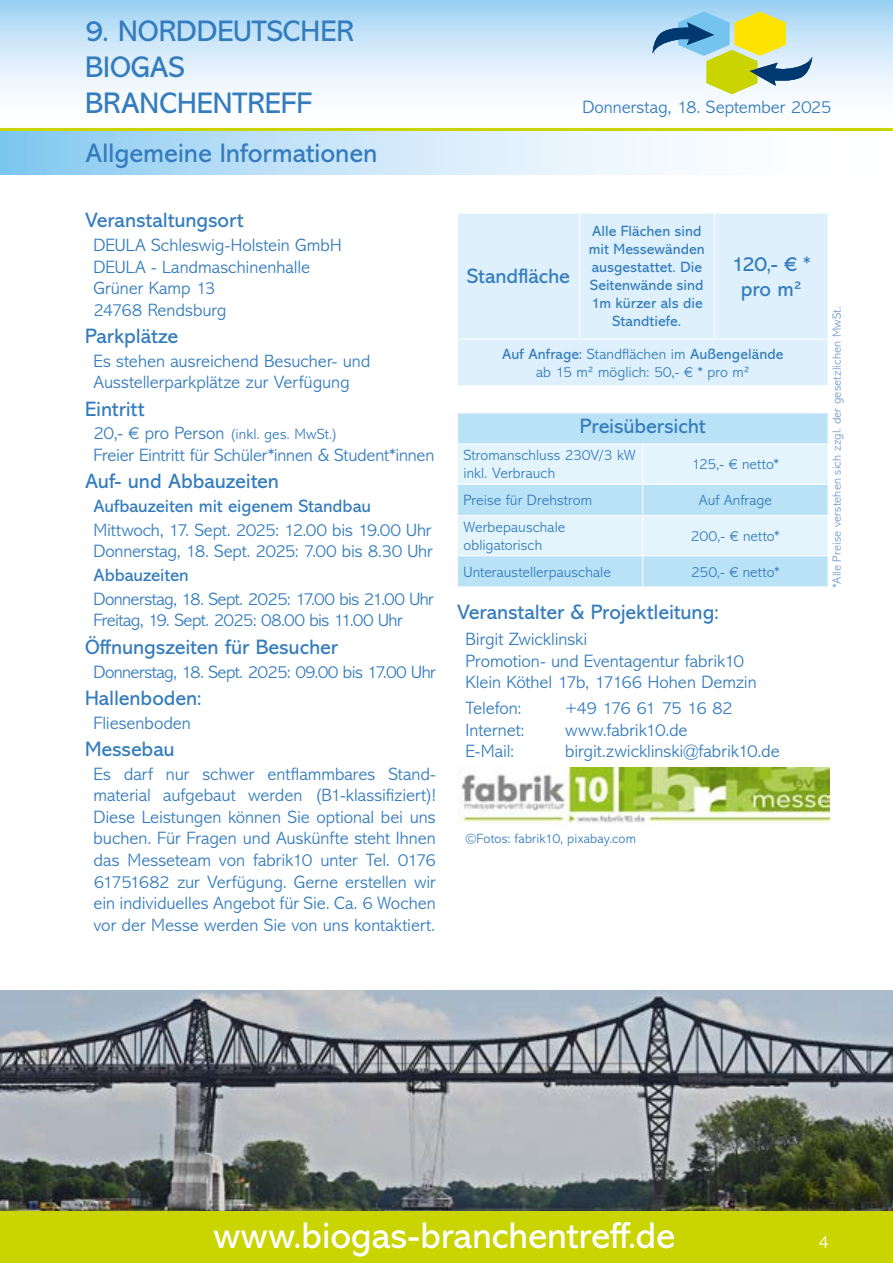
<style>
.page{position:relative;width:893px;height:1263px;background:#fff}
.page>*{position:absolute;margin:0;border:0;box-sizing:border-box;transform-origin:0 0}
.t1{font:37.5px "Abadi MT Pro";letter-spacing:-.005em;color:#fff}
.t2{font:30px/36px "Abadi MT Pro";letter-spacing:.005em;color:#347cbd}
.t3{font:27px "Abadi MT Pro";letter-spacing:-.005em;color:#347cbd}
.t4{font:21px/25.2px "Abadi MT Pro";color:#347cbd;text-align:center}
.t5{font:300 18px/21.6px "Abadi MT Pro";letter-spacing:-.01em;color:#347cbd}
.t6{font:300 18px/21.6px "Abadi MT Pro";letter-spacing:-.035em;color:#347cbd}
.t7{font:18px "Abadi MT Pro";letter-spacing:-.005em;color:#347cbd}
.t8{font:300 18px "Abadi MT Pro";letter-spacing:-.075em;color:#347cbd}
.t9{font:300 18px "Abadi MT Pro";color:#fff}
.t10{font:300 15px/18px "Abadi MT Pro";letter-spacing:.005em;color:#347cbd}
.t11{font:15px/18px "Abadi MT Pro";letter-spacing:.005em;color:#347cbd;text-align:center}
.t12{font:300 13.5px "Abadi MT Pro";letter-spacing:.01em;color:#347cbd}
.t13{font:300 12px "Abadi MT Pro";letter-spacing:.01em;color:#7299ce}
.s1{font-size:18px}
.s2{font-weight:400}
</style>
<div class="page">
<div style="left:0;top:1210px;width:893px;height:53px;background:#c9d400"></div>
<svg style="left:0;top:128px;width:893px;height:4px;background:#cbd93e"></svg>
<svg style="left:0;top:132px;width:685px;height:42px;background:#c4e4f8"></svg>
<div style="left:0;top:0;width:893px;height:128px;background:linear-gradient(to bottom,#a6d5f5,#fff)"></div>
<svg style="left:652px;top:12px;width:160px;height:82px;background:#b8d0a9"></svg>
<div style="left:458px;top:214px;width:370px;height:171px;background:#ddf0fb"></div>
<hr style="left:579px;top:213px;width:1px;height:126px;background:#fff">
<hr style="left:714px;top:213px;width:1px;height:126px;background:#fff">
<hr style="left:457px;top:339px;width:122px;height:1px;background:#fff">
<hr style="left:579px;top:339px;width:135px;height:1px;background:#fff">
<hr style="left:714px;top:339px;width:114px;height:1px;background:#fff">
<div style="left:458px;top:413px;width:370px;height:173px;background:#bae2f7"></div>
<svg style="left:458px;top:445px;width:370px;height:110px;background:#d7effa"></svg>
<hr style="left:457px;top:444px;width:186px;height:1px;background:#fff">
<hr style="left:643px;top:444px;width:185px;height:1px;background:#fff">
<hr style="left:642px;top:444px;width:1px;height:40px;background:#fff">
<hr style="left:457px;top:484px;width:186px;height:1px;background:#fff">
<hr style="left:643px;top:484px;width:185px;height:1px;background:#fff">
<hr style="left:642px;top:485px;width:1px;height:30px;background:#fff">
<hr style="left:457px;top:515px;width:186px;height:1px;background:#fff">
<hr style="left:643px;top:515px;width:185px;height:1px;background:#fff">
<hr style="left:642px;top:516px;width:1px;height:39px;background:#fff">
<hr style="left:457px;top:555px;width:186px;height:1px;background:#fff">
<hr style="left:643px;top:555px;width:185px;height:1px;background:#fff">
<hr style="left:642px;top:556px;width:1px;height:30px;background:#fff">
<img style="left:0;top:991px;width:893px;height:219px">
<img style="left:457px;top:767px;width:372px;height:58px">
<h2 class="t2" style="left:85px;top:13px;width:270px">9. NORDDEUTSCHER<br>BIOGAS<br>BRANCHENTREFF</h2>
<h3 class="t3" style="left:86px;top:138px;width:293px">Allgemeine Informationen</h3>
<p class="t4" style="left:85px;top:208px;width:160px">Veranstaltungsort</p>
<p class="t5" style="left:94px;top:234px;width:250px">DEULA Schleswig-Holstein GmbH<br>DEULA - Landmaschinenhalle<br>Grüner Kamp 13<br>24768 Rendsburg</p>
<p class="t4" style="left:85px;top:324px;width:95px">Parkplätze</p>
<p class="t5" style="left:94px;top:350px;width:278px">Es stehen ausreichend Besucher- und<br>Ausstellerparkplätze zur Verfügung</p>
<p class="t4" style="left:85px;top:396px;width:61px">Eintritt</p>
<p class="t10" style="left:94px;top:426px;width:246px"><span class="s1">20,- € pro Person</span> (inkl. ges. MwSt.)</p>
<p class="t5" style="left:94px;top:445px;width:342px">Freier Eintritt für Schüler*innen &amp; Student*innen</p>
<p class="t4" style="left:85px;top:469px;width:196px">Auf- und Abbauzeiten</p>
<p class="t7" style="left:94px;top:496px;width:279px">Aufbauzeiten mit eigenem Standbau</p>
<p class="t5" style="left:94px;top:519px;width:341px">Mittwoch, 17. Sept. 2025: 12.00 bis 19.00 Uhr<br>Donnerstag, 18. Sept. 2025: 7.00 bis 8.30 Uhr</p>
<p class="t7" style="left:94px;top:565px;width:97px">Abbauzeiten</p>
<p class="t6" style="left:94px;top:588px;width:342px">Donnerstag, 18. Sept. 2025: 17.00 bis 21.00 Uhr<br>Freitag, 19. Sept. 2025: 08.00 bis 11.00 Uhr</p>
<p class="t4" style="left:85px;top:634px;width:254px">Öffnungszeiten für Besucher</p>
<p class="t6" style="left:94px;top:661px;width:344px">Donnerstag, 18. Sept. 2025: 09.00 bis 17.00 Uhr</p>
<p class="t4" style="left:85px;top:685px;width:118px">Hallenboden:</p>
<p class="t5" style="left:94px;top:712px;width:99px">Fliesenboden</p>
<p class="t4" style="left:85px;top:737px;width:91px">Messebau</p>
<p class="t5" style="left:94px;top:763px;width:344px;text-align:justify">Es darf nur schwer entflammbares Stand&shy;material aufgebaut werden (B1-klassifiziert)!<br>Diese Leistungen können Sie optional bei uns buchen. Für Fragen und Auskünfte steht Ihnen das Messeteam von fabrik10 unter Tel. 0176<br>61751682 zur Verfügung. Gerne erstellen wir ein individuelles Angebot für Sie. Ca. 6 Wochen vor der Messe werden Sie von uns kontaktiert.</p>
<p class="t5" style="left:582px;top:96px;width:250px">Donnerstag, 18. September 2025</p>
<p class="t4" style="left:467px;top:264px;width:104px">Standfläche</p>
<p class="t11" style="left:589px;top:222px;width:118px">Alle Flächen sind mit Messewänden ausgestattet. Die<br>Seitenwände sind<br>1m kürzer als die<br>Standtiefe.</p>
<p class="t4" style="left:731px;top:251px;width:81px">120,- € * pro m²</p>
<p class="t10" style="left:502px;top:345px;width:283px;text-align:center"><span class="s2">Auf Anfrage:</span> Standflächen im <span class="s2">Außengelände </span>ab 15 m² möglich: 50,- € * pro m²</p>
<p class="t4" style="left:580px;top:414px;width:127px">Preisübersicht</p>
<p class="t10" style="left:463px;top:447px;width:174px">Stromanschluss 230V/3 kW inkl. Verbrauch</p>
<p class="t10" style="left:692px;top:456px;width:89px">125,- € netto*</p>
<p class="t10" style="left:463px;top:491px;width:130px">Preise für Drehstrom</p>
<p class="t10" style="left:699px;top:491px;width:75px">Auf Anfrage</p>
<p class="t10" style="left:463px;top:518px;width:103px">Werbepauschale obligatorisch</p>
<p class="t10" style="left:691px;top:527px;width:91px">200,- € netto*</p>
<p class="t10" style="left:463px;top:563px;width:149px">Unteraustellerpauschale</p>
<p class="t10" style="left:691px;top:563px;width:90px">250,- € netto*</p>
<p class="t4" style="left:457px;top:600px;width:263px">Veranstalter &amp; Projektleitung:</p>
<p class="t5" style="left:466px;top:628px;width:293px">Birgit Zwicklinski<br>Promotion- und Eventagentur fabrik10<br>Klein Köthel 17b, 17166 Hohen Demzin</p>
<p class="t5" style="left:466px;top:697px;width:57px">Telefon:</p>
<p class="t8" style="left:565px;top:698px;width:169px">+49 176 61 75 16 82</p>
<p class="t5" style="left:466px;top:719px;width:61px">Internet:</p>
<p class="t5" style="left:565px;top:719px;width:124px">www.fabrik10.de</p>
<p class="t5" style="left:466px;top:741px;width:50px">E-Mail:</p>
<p class="t5" style="left:565px;top:741px;width:216px">birgit.zwicklinski@fabrik10.de</p>
<p class="t13" style="left:830px;top:587px;width:282px;rotate:-90deg">*Alle Preise verstehen sich zzgl. der gesetzlichen MwSt.</p>
<p class="t12" style="left:466px;top:831px;width:172px">©Fotos: fabrik10, pixabay.com</p>
<h1 class="t1" style="left:214px;top:1215px;width:463px">www.biogas-branchentreff.de</h1>
<p class="t9" style="left:818px;top:1232px;width:12px">4</p>
</div>
